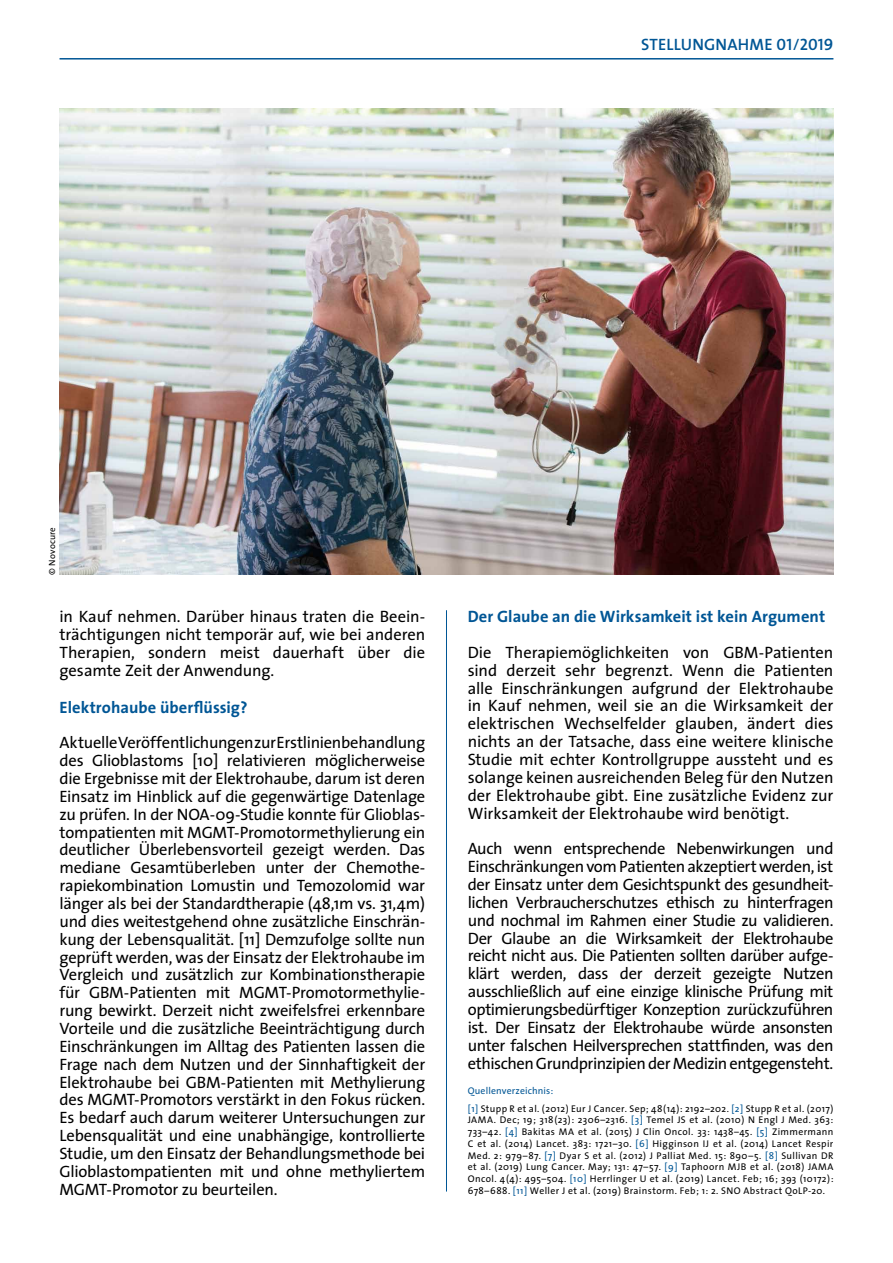
<style>
.page{position:relative;width:893px;height:1263px;background:#fff}
.page>*{position:absolute;margin:0;border:0;box-sizing:border-box;transform-origin:0 0}
.t1{font:16.5px/17.9px "The Sans";letter-spacing:-.01em;color:#000;text-align:justify}
.t2{font:700 16.5px "The Sans";letter-spacing:.005em;color:#005695}
.t3{font:16.5px "The Sans Semi Bold Caps";letter-spacing:.01em;color:#005695}
.t4{font:9.75px/11.7px "The Sans";letter-spacing:.04em;color:#000;text-align:justify}
.t5{font:9.75px "The Sans";letter-spacing:.015em;color:#005695}
.t6{font:9px "The Sans";letter-spacing:.02em;color:#000}
.s1{font-family:"The Sans"}
.s2{color:#005695}
</style>
<div class="page">
<hr style="left:60px;top:58px;width:773px;height:2px;background:#005695">
<hr style="left:446px;top:610px;width:1px;height:581px;background:#005695">
<img style="left:60px;top:108px;width:773px;height:466px">
<p class="t3" style="left:641px;top:31px;width:194px">STELLUNGNAHME 01<span class="s1">/</span>2019</p>
<p class="t6" style="left:45px;top:574px;width:49px;rotate:-90deg">© Novocure</p>
<p class="t1" style="left:60px;top:607px;width:367px">in Kauf nehmen. Darüber hinaus traten die Beein&shy;trächtigungen nicht temporär auf, wie bei anderen Therapien, sondern meist dauerhaft über die gesamte Zeit der Anwendung.</p>
<p class="t2" style="left:60px;top:693px;width:189px">Elektrohaube überflüssig?</p>
<p class="t1" style="left:60px;top:733px;width:367px">Aktuelle Veröffentlichungen zur Erstlinienbehandlung des Glioblastoms [10] relativieren möglicherweise die Ergebnisse mit der Elektrohaube, darum ist deren Einsatz im Hinblick auf die gegenwärtige Datenlage zu prüfen. In der NOA-09-Studie konnte für Glioblas&shy;tompatienten mit MGMT-Promotormethylierung ein deutlicher Überlebensvorteil gezeigt werden. Das mediane Gesamtüberleben unter der Chemothe&shy;rapiekombination Lomustin und Temozolomid war länger als bei der Standardtherapie (48,1m vs. 31,4m) und dies weitestgehend ohne zusätzliche Einschrän&shy;kung der Lebensqualität. [11] Demzufolge sollte nun geprüft werden, was der Einsatz der Elektrohaube im Vergleich und zusätzlich zur Kombinationstherapie für GBM-Patienten mit MGMT-Promotormethylie&shy;rung bewirkt. Derzeit nicht zweifelsfrei erkennbare Vorteile und die zusätzliche Beeinträchtigung durch Einschränkungen im Alltag des Patienten lassen die Frage nach dem Nutzen und der Sinnhaftigkeit der Elektrohaube bei GBM-Patienten mit Methylierung des MGMT-Promotors verstärkt in den Fokus rücken.<br>Es bedarf auch darum weiterer Untersuchungen zur Lebensqualität und eine unabhängige, kontrollierte Studie, um den Einsatz der Behandlungsmethode bei Glioblastompatienten mit und ohne methyliertem MGMT-Promotor zu beurteilen.</p>
<p class="t2" style="left:468px;top:603px;width:359px">Der Glaube an die Wirksamkeit ist kein Argument</p>
<p class="t1" style="left:468px;top:643px;width:367px">Die Therapiemöglichkeiten von GBM-Patienten sind derzeit sehr begrenzt. Wenn die Patienten alle Einschränkungen aufgrund der Elektrohaube in Kauf nehmen, weil sie an die Wirksamkeit der elektrischen Wechselfelder glauben, ändert dies nichts an der Tatsache, dass eine weitere klinische Studie mit echter Kontrollgruppe aussteht und es solange keinen ausreichenden Beleg für den Nutzen der Elektrohaube gibt. Eine zusätzliche Evidenz zur Wirksamkeit der Elektrohaube wird benötigt.</p>
<p class="t1" style="left:468px;top:839px;width:367px">Auch wenn entsprechende Nebenwirkungen und Einschränkungen vom Patienten akzeptiert werden, ist der Einsatz unter dem Gesichtspunkt des gesundheit&shy;lichen Verbraucherschutzes ethisch zu hinterfragen und nochmal im Rahmen einer Studie zu validieren.<br>Der Glaube an die Wirksamkeit der Elektrohaube reicht nicht aus. Die Patienten sollten darüber aufge&shy;klärt werden, dass der derzeit gezeigte Nutzen ausschließlich auf eine einzige klinische Prüfung mit optimierungsbedürftiger Konzeption zurückzuführen ist. Der Einsatz der Elektrohaube würde ansonsten unter falschen Heilversprechen stattfinden, was den ethischen Grundprinzipien der Medizin entgegensteht.</p>
<p class="t5" style="left:468px;top:1082px;width:87px">Quellenverzeichnis:</p>
<p class="t4" style="left:468px;top:1102px;width:367px"><span class="s2">[1]</span> Stupp R et al. (2012) Eur J Cancer. Sep; 48(14): 2192–202. <span class="s2">[2]</span> Stupp R et al. (2017)<br>JAMA. Dec; 19; 318(23): 2306–2316. <span class="s2">[3]</span> Temel JS et al. (2010) N Engl J Med. 363:<br>733–42. <span class="s2">[4]</span> Bakitas MA et al. (2015) J Clin Oncol. 33: 1438–45. <span class="s2">[5]</span> Zimmermann C et al. (2014) Lancet. 383: 1721–30. <span class="s2">[6]</span> Higginson IJ et al. (2014) Lancet Respir Med. 2: 979–87. <span class="s2">[7]</span> Dyar S et al. (2012) J Palliat Med. 15: 890–5. <span class="s2">[8]</span> Sullivan DR et al. (2019) Lung Cancer. May; 131: 47–57. <span class="s2">[9]</span> Taphoorn MJB et al. (2018) JAMA Oncol. 4(4): 495–504. <span class="s2">[10]</span> Herrlinger U et al. (2019) Lancet. Feb; 16; 393 (10172):<br>678–688. <span class="s2">[11]</span> Weller J et al. (2019) Brainstorm. Feb; 1: 2. SNO Abstract QoLP-20.</p>
</div>
